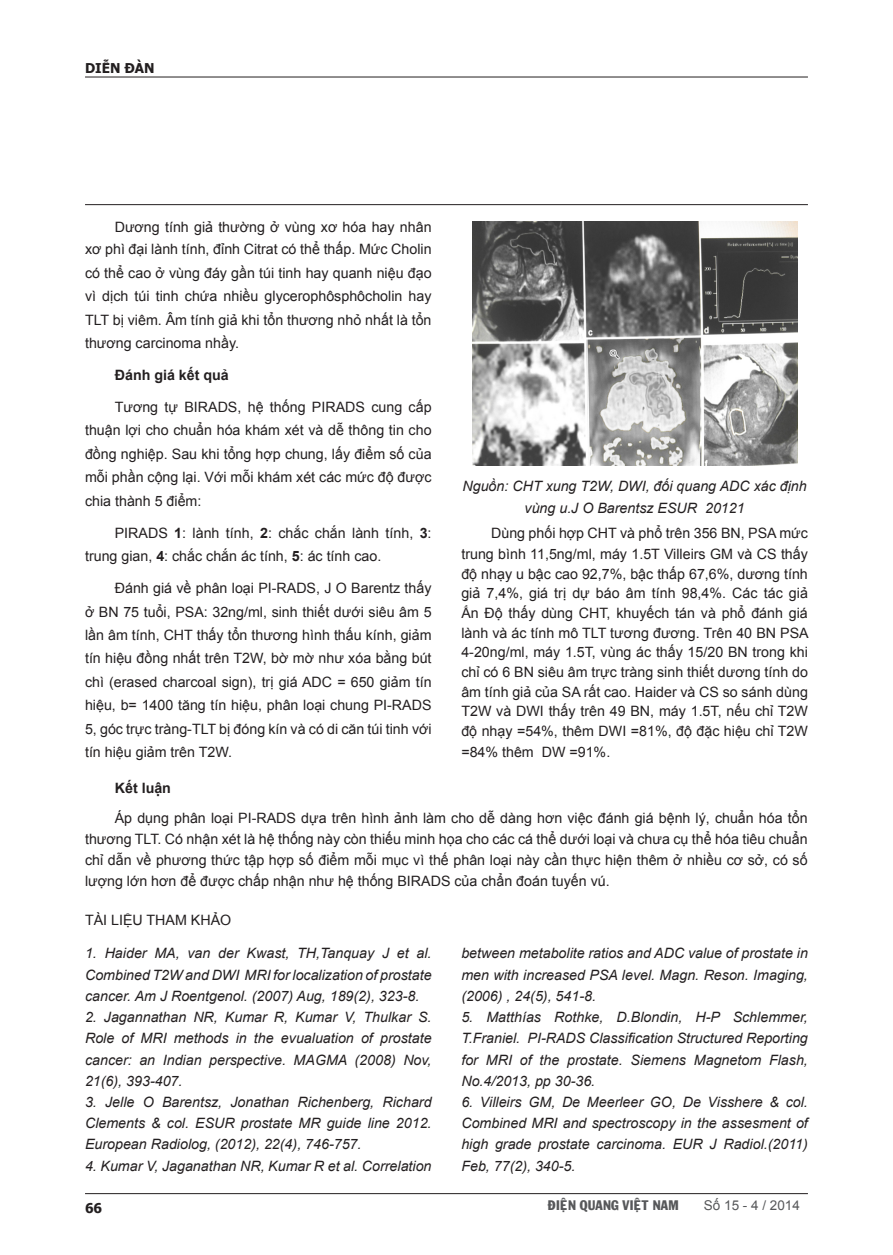
<style>
.page{position:relative;width:893px;height:1255px;background:#fff}
.page>*{position:absolute;margin:0;border:0;box-sizing:border-box;transform-origin:0 0}
.t1{font:14.25px/23.4px "Arial";color:#231f20;text-align:justify}
.t2{font:italic 14.25px/21.1px "Arial";color:#231f20;text-align:justify}
.t3{font:700 14.25px "Arial";color:#231f20}
.t4{font:13.5px "VNI Franko";color:#57585a}
.t5{font:13.5px "Arial";color:#57585a}
.t6{font:700 13.5px "Tahoma";color:#231f20}
.s1{font-weight:700}
</style>
<div class="page">
<hr style="left:85px;top:1193px;width:723px;height:1px;background:#231f20">
<hr style="left:85px;top:77px;width:723px;height:1px;background:#231f20">
<hr style="left:85px;top:204px;width:723px;height:1px;background:#231f20">
<img style="left:472px;top:222px;width:325px;height:243px">
<p class="t6" style="left:85px;top:59px;width:71px">DIỄN ĐÀN</p>
<p class="t1" style="left:85px;top:216px;width:348px;line-height:21.9px;text-align:right">Dương tính giả thường ở vùng xơ hóa hay nhân<br>xơ phì đại lành tính, đỉnh Citrat có thể thấp. Mức Cholin</p>
<p class="t1" style="left:85px;top:261px;width:348px">có thể cao ở vùng đáy gần túi tinh hay quanh niệu đạo vì dịch túi tinh chứa nhiều glycerophôsphôcholin hay TLT bị viêm. Âm tính giả khi tổn thương nhỏ nhất là tổn thương carcinoma nhầy.</p>
<p class="t3" style="left:115px;top:365px;width:115px">Đánh giá kết quả</p>
<p class="t1" style="left:85px;top:395px;width:348px;text-indent:30px">Tương tự BIRADS, hệ thống PIRADS cung cấp thuận lợi cho chuẩn hóa khám xét và dễ thông tin cho đồng nghiệp. Sau khi tổng hợp chung, lấy điểm số của mỗi phần cộng lại. Với mỗi khám xét các mức độ được chia thành 5 điểm:</p>
<p class="t1" style="left:85px;top:521px;width:348px;text-indent:30px">PIRADS <span class="s1">1</span>: lành tính, <span class="s1">2</span>: chắc chắn lành tính, <span class="s1">3</span>: trung gian, <span class="s1">4</span>: chắc chắn ác tính, <span class="s1">5</span>: ác tính cao.</p>
<p class="t1" style="left:85px;top:576px;width:348px;text-indent:30px">Đánh giá về phân loại PI-RADS, J O Barentz thấy ở BN 75 tuổi, PSA: 32ng/ml, sinh thiết dưới siêu âm 5 lần âm tính, CHT thấy tổn thương hình thấu kính, giảm tín hiệu đồng nhất trên T2W, bờ mờ như xóa bằng bút chì (erased charcoal sign), trị giá ADC = 650 giảm tín hiệu, b= 1400 tăng tín hiệu, phân loại chung PI-RADS 5, góc trực tràng-TLT bị đóng kín và có di căn túi tinh với tín hiệu giảm trên T2W.</p>
<p class="t2" style="left:462px;top:476px;width:346px;text-align:center">Nguồn: CHT xung T2W, DWI, đối quang ADC xác định vùng u.J O Barentsz ESUR 20121</p>
<p class="t1" style="left:461px;top:522px;width:348px;line-height:21.1px;text-align:right">Dùng phối hợp CHT và phổ trên 356 BN, PSA mức trung bình 11,5ng/ml, máy 1.5T Villeirs GM và CS thấy</p>
<p class="t1" style="left:461px;top:564px;width:349px;line-height:19.6px;text-align:left">độ nhạy u bậc cao 92,7%, bậc thấp 67,6%, dương tính giả 7,4%, giá trị dự báo âm tính 98,4%. Các tác giả Ấn Độ thấy dùng CHT, khuyếch tán và phổ đánh giá lành và ác tính mô TLT tương đương. Trên 40 BN PSA 4-20ng/ml, máy 1.5T, vùng ác thấy 15/20 BN trong khi chỉ có 6 BN siêu âm trực tràng sinh thiết dương tính do âm tính giả của SA rất cao. Haider và CS so sánh dùng T2W và DWI thấy trên 49 BN, máy 1.5T, nếu chỉ T2W độ nhạy =54%, thêm DWI =81%, độ đặc hiệu chỉ T2W</p>
<p class="t1" style="left:461px;top:740px;width:150px">=84% thêm DW =91%.</p>
<p class="t3" style="left:115px;top:778px;width:58px">Kết luận</p>
<p class="t1" style="left:85px;top:807px;width:724px;line-height:21px;text-indent:30px">Áp dụng phân loại PI-RADS dựa trên hình ảnh làm cho dễ dàng hơn việc đánh giá bệnh lý, chuẩn hóa tổn thương TLT. Có nhận xét là hệ thống này còn thiếu minh họa cho các cá thể dưới loại và chưa cụ thể hóa tiêu chuẩn chỉ dẫn về phương thức tập hợp số điểm mỗi mục vì thế phân loại này cần thực hiện thêm ở nhiều cơ sở, có số lượng lớn hơn để được chấp nhận như hệ thống BIRADS của chẩn đoán tuyến vú.</p>
<p class="t1" style="left:85px;top:908px;width:148px">TÀI LIỆU THAM KHẢO</p>
<p class="t2" style="left:85px;top:942px;width:348px">1. Haider MA, van der Kwast, TH,Tanquay J et al.<br>Combined T2W and DWI MRI for localization of prostate cancer. Am J Roentgenol. (2007) Aug, 189(2), 323-8.</p>
<p class="t2" style="left:85px;top:1006px;width:348px">2. Jagannathan NR, Kumar R, Kumar V, Thulkar S.<br>Role of MRI methods in the evualuation of prostate cancer: an Indian perspective. MAGMA (2008) Nov, 21(6), 393-407.</p>
<p class="t2" style="left:85px;top:1091px;width:348px">3. Jelle O Barentsz, Jonathan Richenberg, Richard Clements &amp; col. ESUR prostate MR guide line 2012.<br>European Radiolog, (2012), 22(4), 746-757.</p>
<p class="t2" style="left:85px;top:1154px;width:348px">4. Kumar V, Jaganathan NR, Kumar R et al. Correlation</p>
<p class="t2" style="left:461px;top:942px;width:348px">between metabolite ratios and ADC value of prostate in men with increased PSA level. Magn. Reson. Imaging, (2006) , 24(5), 541-8.</p>
<p class="t2" style="left:461px;top:1006px;width:348px">5. Matthías Rothke, D.Blondin, H-P Schlemmer, T.Franiel. PI-RADS Classification Structured Reporting for MRI of the prostate. Siemens Magnetom Flash, No.4/2013, pp 30-36.</p>
<p class="t2" style="left:461px;top:1091px;width:348px">6. Villeirs GM, De Meerleer GO, De Visshere &amp; col.<br>Combined MRI and spectroscopy in the assesment of high grade prostate carcinoma. EUR J Radiol.(2011)<br>Feb, 77(2), 340-5.</p>
<p class="t6" style="left:85px;top:1198px;width:19px">66</p>
<p class="t4" style="left:548px;top:1194px;width:132px">ÑIEÄN QUANG VIEÄT NAM</p>
<p class="t5" style="left:704px;top:1195px;width:98px">Số 15 - 4 / 2014</p>
</div>
